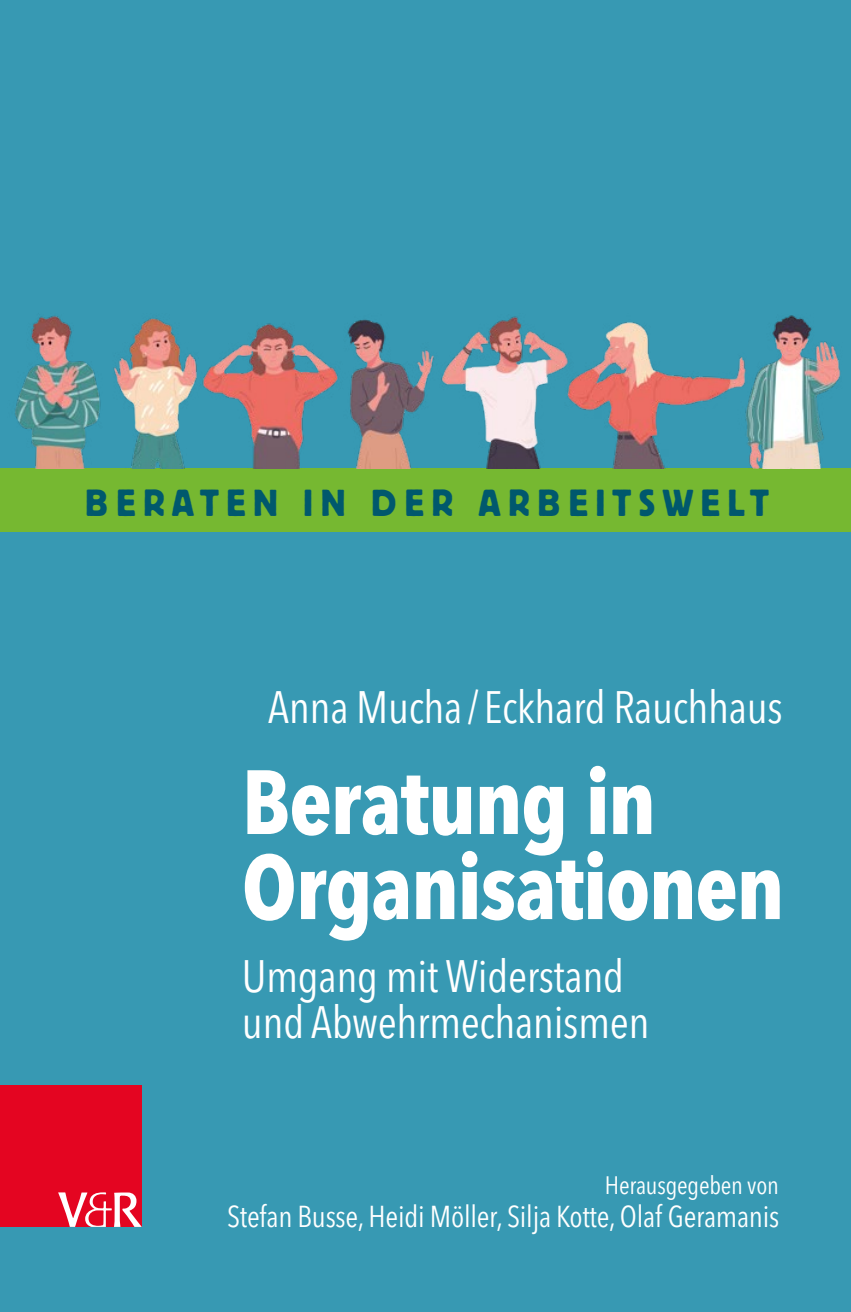
<style>
.page{position:relative;width:851px;height:1312px;background:#fff}
.page>*{position:absolute;margin:0;border:0;box-sizing:border-box;transform-origin:0 0}
.U1-Titel_auf_Fond{font:700 condensed 90px/85px "Avenir Next LT Pro";letter-spacing:-.02em;color:#fff}
.U1-Untertitel_auf_Fo{font:condensed 45px/45px "Avenir Next LT Pro";letter-spacing:-.01em;color:#fff}
.U1-Autor{font:condensed 45px "Avenir Next LT Pro";letter-spacing:-.01em;color:#fff}
.U1-Untertitel{font:37.5px "Block BE";letter-spacing:.22em;color:#00586d}
.U1-Autor-2{font:condensed 30px "Avenir Next LT Pro";letter-spacing:-.01em;color:#fff}
.U1-Autor-3{font:condensed 25px "Avenir Next LT Pro";letter-spacing:-.01em;color:#fff}
</style>
<div class="page">
<div style="left:0;top:0;width:850px;height:1311px;background:#3799b3"></div>
<div style="left:0;top:468px;width:850px;height:63px;background:#76b831"></div>
<img style="left:15px;top:315px;width:826px;height:153px">
<div style="left:0;top:1084px;width:142px;height:142px;background:#e40521"></div>
<svg style="left:58px;top:1192px;width:83px;height:34px"></svg>
<p class="U1-Untertitel" style="left:86px;top:481px;width:684px">BERATEN IN DER ARBEITSWELT</p>
<p class="U1-Autor" style="left:268px;top:679px;width:516px">Anna Mucha / Eckhard Rauchhaus</p>
<p class="U1-Titel_auf_Fond" style="left:242px;top:758px;width:544px">Beratung in<br>Organisationen</p>
<p class="U1-Untertitel_auf_Fo" style="left:242px;top:953px;width:409px">Umgang mit Widerstand und Abwehrmechanismen</p>
<p class="U1-Autor-3" style="left:605px;top:1170px;width:175px">Herausgegeben von</p>
<p class="U1-Autor-2" style="left:227px;top:1197px;width:553px">Stefan Busse, Heidi Möller, Silja Kotte, Olaf Geramanis</p>
</div>
